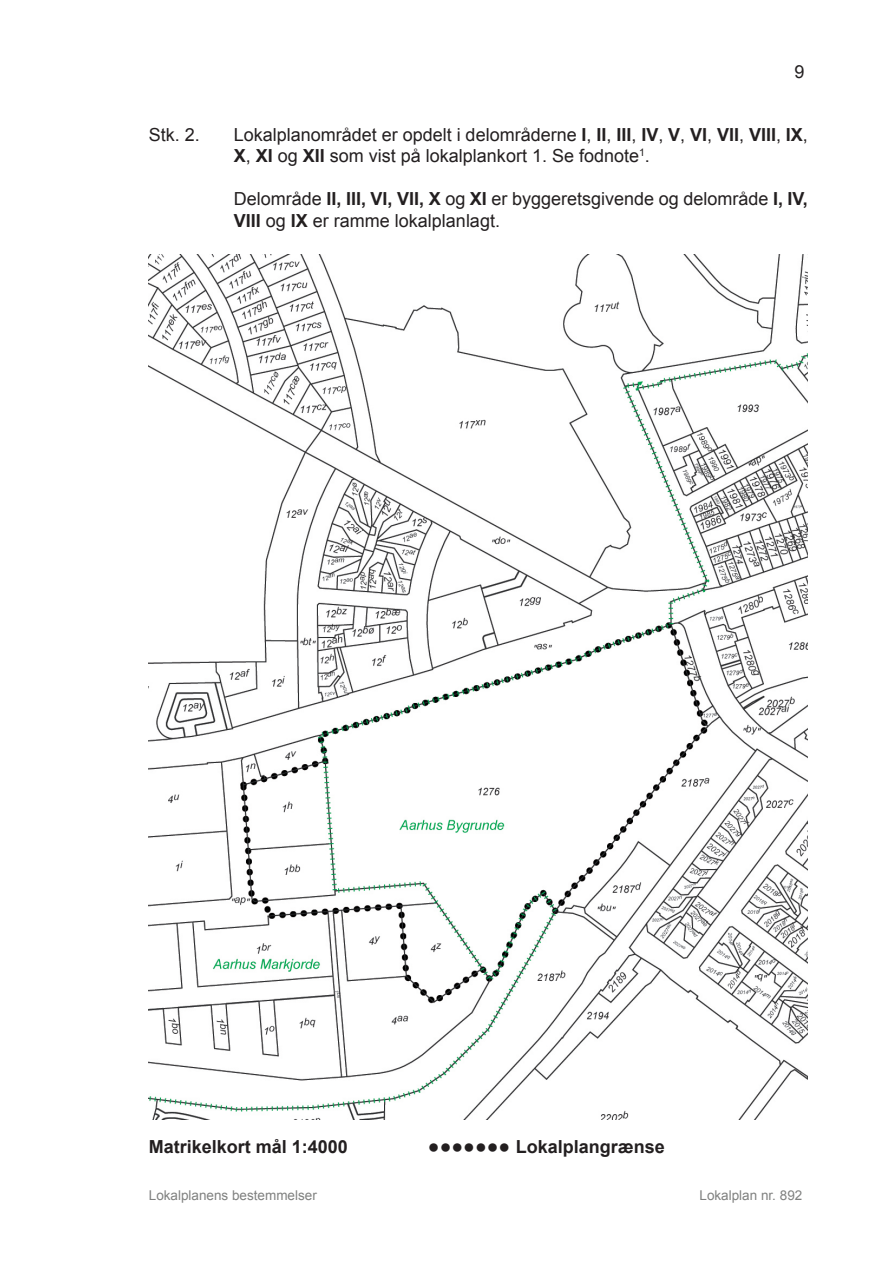
<style>
.page{position:relative;width:893px;height:1263px;background:#fff}
.page>*{position:absolute;margin:0;border:0;box-sizing:border-box;transform-origin:0 0}
.t1{font:18px/21.6px "Arial";color:#231f20}
.t2{font:700 18px "Arial";color:#231f20}
.t3{font:13.5px "Arial";color:#808180}
.s1{font-weight:700}
.s2{font-size:19.5px}
</style>
<div class="page">
<img style="left:149px;top:255px;width:659px;height:864px">
<div style="left:118px;top:490px;width:81px;height:56px;background:#fff"></div>
<p class="t1" style="left:794px;top:61px;width:12px">9</p>
<p class="t1" style="left:149px;top:124px;width:53px">Stk. 2.</p>
<p class="t1" style="left:234px;top:124px;width:576px">Lokalplanområdet er opdelt i delområderne <span class="s1">I</span>, <span class="s1">II</span>, <span class="s1">III</span>, <span class="s1">IV</span>, <span class="s1">V</span>, <span class="s1">VI</span>, <span class="s1">VII</span>, <span class="s1">VIII</span>, <span class="s1">IX</span>,<br><span class="s1">X</span>, <span class="s1">XI</span> og <span class="s1">XII</span> som vist på lokalplankort 1. Se fodnote<sup>1</sup>.</p>
<p class="t1" style="left:234px;top:189px;width:576px">Delområde <span class="s1">II, III, VI, VII, X</span> og <span class="s1">XI</span> er byggeretsgivende og delområde <span class="s1">I, IV,<br>VIII</span> og <span class="s1">IX</span> er ramme lokalplanlagt.</p>
<p class="t2" style="left:149px;top:1135px;width:201px">Matrikelkort mål 1:4000</p>
<p class="t2" style="left:428px;top:1135px;width:238px"><span class="s2">●●●●●●●</span> Lokalplangrænse</p>
<p class="t3" style="left:149px;top:1186px;width:170px">Lokalplanens bestemmelser</p>
<p class="t3" style="left:699px;top:1186px;width:104px">Lokalplan nr. 892</p>
</div>
